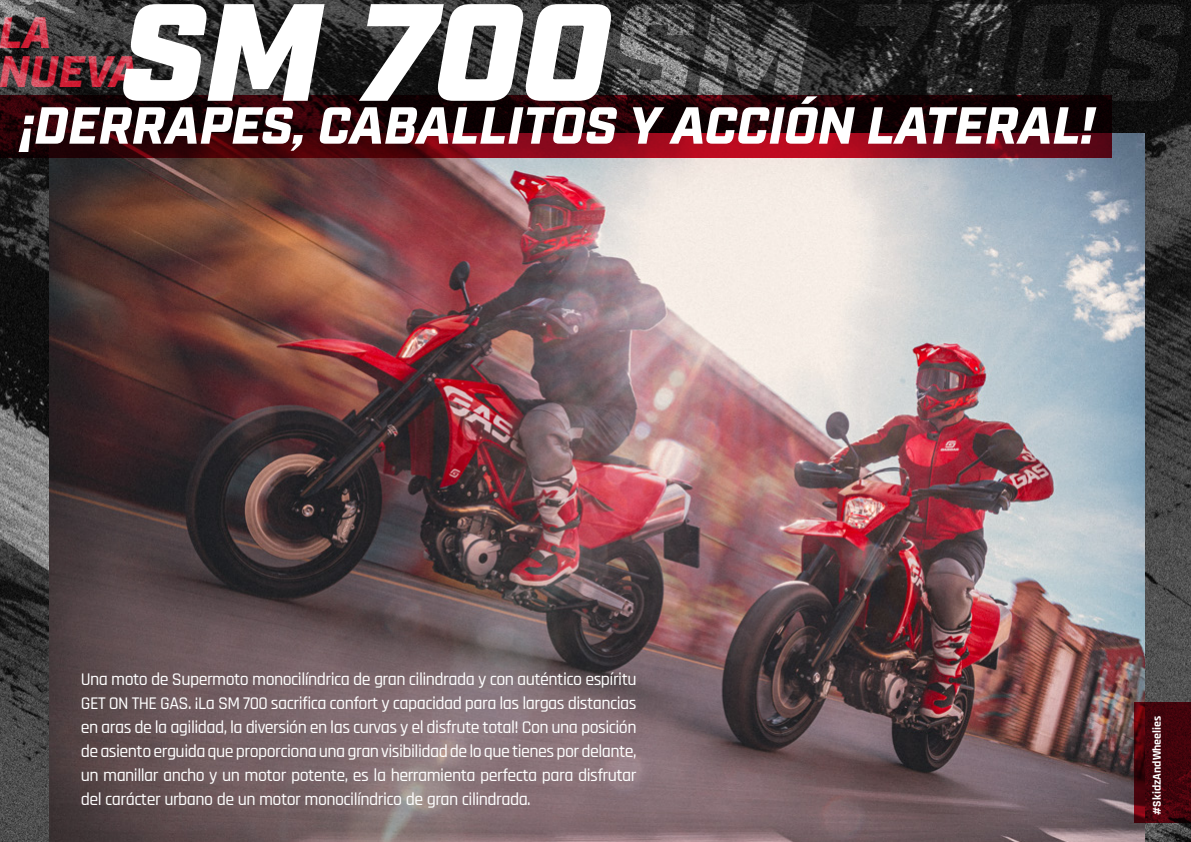
<style>
.page{position:relative;width:1191px;height:842px;background:#fff}
.page>*{position:absolute;margin:0;border:0;box-sizing:border-box;transform-origin:0 0}
.t1{font:italic 900 138.1px "Industry";color:#fff}
.t2{font:italic 900 52px "Industry";color:#fff}
.t3{font:italic 900 44px/39px "Industry";letter-spacing:.01em;color:#cb0d25}
.t4{font:500 18px/24px "Rajdhani";letter-spacing:-.03em;color:#fff;text-align:justify}
.t5{font:700 12px "Rajdhani";color:#fff}
</style>
<div class="page">
<img style="left:0;top:0;width:1191px;height:842px">
<img style="left:50px;top:133px;width:1094px;height:709px">
<svg style="left:1134px;top:702px;width:57px;height:121px;background:#45030b"></svg>
<svg style="left:0;top:95px;width:1111px;height:62px;background:#390309"></svg>
<h1 class="t1" style="left:122px;top:-30px;width:1063px">SM 700SM 700S</h1>
<h3 class="t3" style="left:-2px;top:15px;width:142px">LA<br>NUEVA</h3>
<h2 class="t2" style="left:21px;top:94px;width:1075px">¡DERRAPES, CABALLITOS Y ACCIÓN LATERAL!</h2>
<p class="t4" style="left:81px;top:668px;width:557px">Una moto de Supermoto monocilíndrica de gran cilindrada y con auténtico espíritu GET ON THE GAS. ¡La SM 700 sacrifica confort y capacidad para las largas distancias en aras de la agilidad, la diversión en las curvas y el disfrute total! Con una posición de asiento erguida que proporciona una gran visibilidad de lo que tienes por delante, un manillar ancho y un motor potente, es la herramienta perfecta para disfrutar del carácter urbano de un motor monocilíndrico de gran cilindrada.</p>
<p class="t5" style="left:1149px;top:814px;width:101px;rotate:-90deg">#SkidzAndWheelies</p>
</div>
